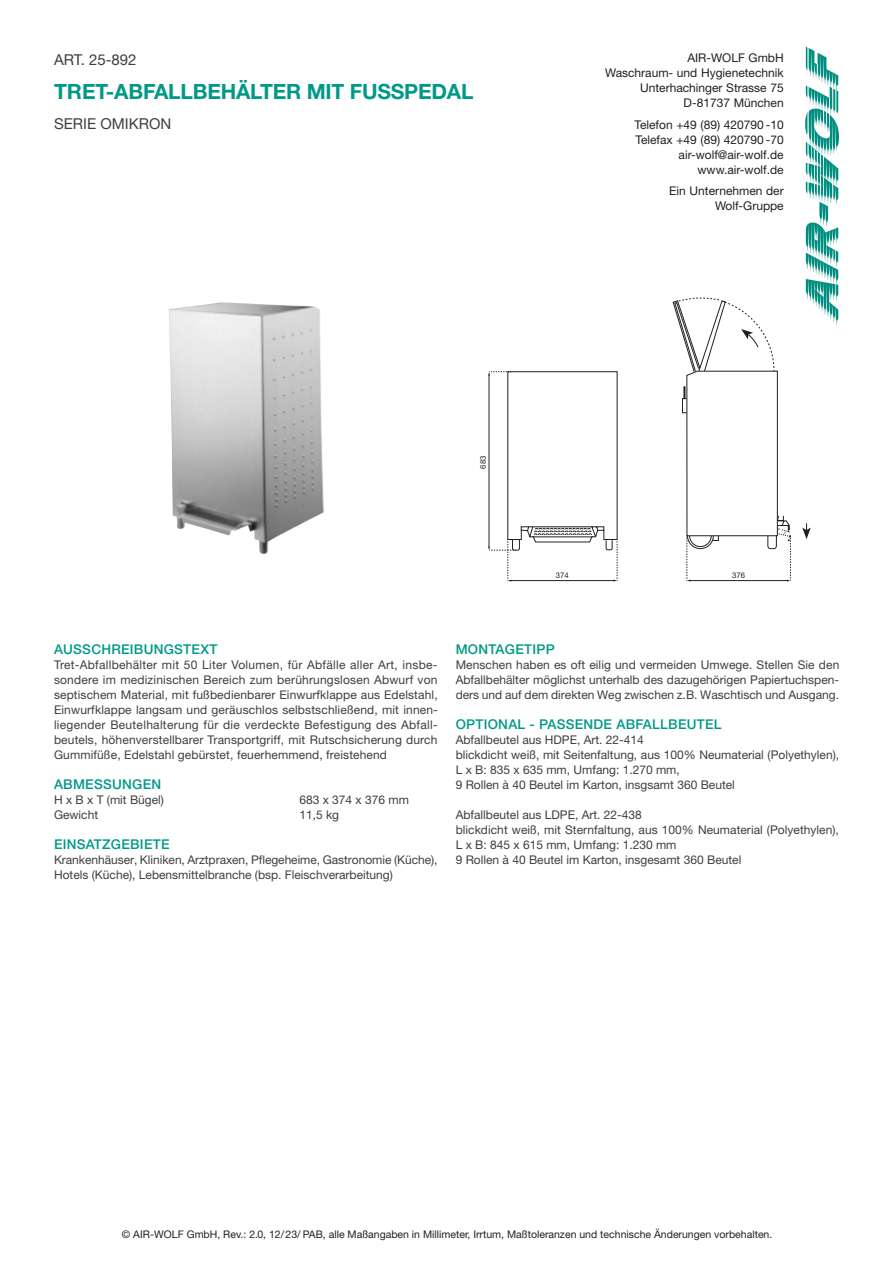
<style>
.page{position:relative;width:893px;height:1263px;background:#fff}
.page>*{position:absolute;margin:0;border:0;box-sizing:border-box;transform-origin:0 0}
.t1{font:700 21px "Helvetica Neue LT Pro";letter-spacing:-.01em;color:#098}
.t2{font:15px "Helvetica Neue LT Pro";color:#3e3e3f}
.t3{font:500 13.5px "Helvetica Neue LT Pro";letter-spacing:.02em;color:#098}
.t4{font:12px/15px "Helvetica Neue LT Pro";color:#3e3e3f}
.t5{font:12px/15px "Helvetica Neue LT Pro";color:#231f20;text-align:right}
.t6{font:10.5px "Helvetica Neue LT Pro";color:#231f20}
.t7{font:7.8px "Helvetica Neue LT Pro";color:#231f20}
.t8{font:5.25px "Helvetica Neue LT Pro";color:#231f20}
</style>
<div class="page">
<img style="left:169px;top:302px;width:155px;height:252px">
<svg style="left:805px;top:47px;width:34px;height:278px"></svg>
<svg style="left:802px;top:523px;width:9px;height:16px"></svg>
<svg style="left:488px;top:371px;width:130px;height:210px"></svg>
<svg style="left:673px;top:297px;width:118px;height:284px"></svg>
<p class="t2" style="left:54px;top:50px;width:84px">ART. 25-892</p>
<h1 class="t1" style="left:54px;top:78px;width:421px">TRET-ABFALLBEHÄLTER MIT FUSSPEDAL</h1>
<p class="t2" style="left:54px;top:114px;width:119px">SERIE OMIKRON</p>
<p class="t5" style="left:605px;top:50px;width:180px">AIR-WOLF GmbH<br>Waschraum- und Hygienetechnik<br>Unterhachinger Strasse 75<br>D-81737 München</p>
<p class="t5" style="left:634px;top:117px;width:151px">Telefon +49 (89) 420790 -10<br>Telefax +49 (89) 420790 -70 air-wolf@air-wolf.de www.air-wolf.de</p>
<p class="t5" style="left:669px;top:183px;width:116px">Ein Unternehmen der<br>Wolf-Gruppe</p>
<p class="t8" style="left:745px;top:139px;width:43px">AIR-WOLF GmbH</p>
<p class="t8" style="left:725px;top:152px;width:63px">Unterhachinger Strasse 75</p>
<p class="t8" style="left:722px;top:167px;width:66px">Telefon +49 (89) 420790 -10</p>
<p class="t8" style="left:750px;top:187px;width:39px">www.air-wolf.de</p>
<p class="t8" style="left:757px;top:202px;width:31px">Wolf-Gruppe</p>
<p class="t7" style="left:478px;top:469px;width:14px;rotate:-90deg">683</p>
<p class="t7" style="left:556px;top:570px;width:14px">374</p>
<p class="t7" style="left:732px;top:570px;width:14px">376</p>
<p class="t3" style="left:54px;top:641px;width:165px">AUSSCHREIBUNGSTEXT</p>
<p class="t4" style="left:54px;top:657px;width:385px;text-align:justify">Tret-Abfallbehälter mit 50 Liter Volumen, für Abfälle aller Art, insbe&shy;sondere im medizinischen Bereich zum berührungslosen Abwurf von septischem Material, mit fußbedienbarer Einwurfklappe aus Edelstahl, Einwurfklappe langsam und geräuschlos selbstschließend, mit innen&shy;liegender Beutelhalterung für die verdeckte Befestigung des Abfall&shy;beutels, höhenverstellbarer Transportgriff, mit Rutschsicherung durch Gummifüße, Edelstahl gebürstet, feuerhemmend, freistehend</p>
<p class="t3" style="left:54px;top:776px;width:109px">ABMESSUNGEN</p>
<p class="t4" style="left:54px;top:792px;width:112px">H x B x T (mit Bügel)</p>
<p class="t4" style="left:299px;top:792px;width:111px">683 x 374 x 376 mm</p>
<p class="t4" style="left:54px;top:807px;width:46px">Gewicht</p>
<p class="t4" style="left:299px;top:807px;width:41px">11,5 kg</p>
<p class="t3" style="left:54px;top:836px;width:117px">EINSATZGEBIETE</p>
<p class="t4" style="left:54px;top:852px;width:385px">Krankenhäuser, Kliniken, Arztpraxen, Pflegeheime, Gastronomie (Küche),<br>Hotels (Küche), Lebensmittelbranche (bsp. Fleischverarbeitung)</p>
<p class="t3" style="left:456px;top:641px;width:100px">MONTAGETIPP</p>
<p class="t4" style="left:456px;top:657px;width:385px;text-align:justify">Menschen haben es oft eilig und vermeiden Umwege. Stellen Sie den Abfallbehälter möglichst unterhalb des dazugehörigen Papiertuchspen&shy;ders und auf dem direkten Weg zwischen z.B. Waschtisch und Ausgang.</p>
<p class="t3" style="left:456px;top:716px;width:267px">OPTIONAL - PASSENDE ABFALLBEUTEL</p>
<p class="t4" style="left:456px;top:732px;width:385px">Abfallbeutel aus HDPE, Art. 22-414<br>blickdicht weiß, mit Seitenfaltung, aus 100% Neumaterial (Polyethylen), L x B: 835 x 635 mm, Umfang: 1.270 mm,<br>9 Rollen à 40 Beutel im Karton, insgsamt 360 Beutel</p>
<p class="t4" style="left:456px;top:807px;width:385px">Abfallbeutel aus LDPE, Art. 22-438<br>blickdicht weiß, mit Sternfaltung, aus 100% Neumaterial (Polyethylen), L x B: 845 x 615 mm, Umfang: 1.230 mm<br>9 Rollen à 40 Beutel im Karton, insgesamt 360 Beutel</p>
<p class="t6" style="left:122px;top:1228px;width:652px">© AIR-WOLF GmbH, Rev.: 2.0, 12/23/ PAB, alle Maßangaben in Millimeter, Irrtum, Maßtoleranzen und technische Änderungen vorbehalten.</p>
</div>
